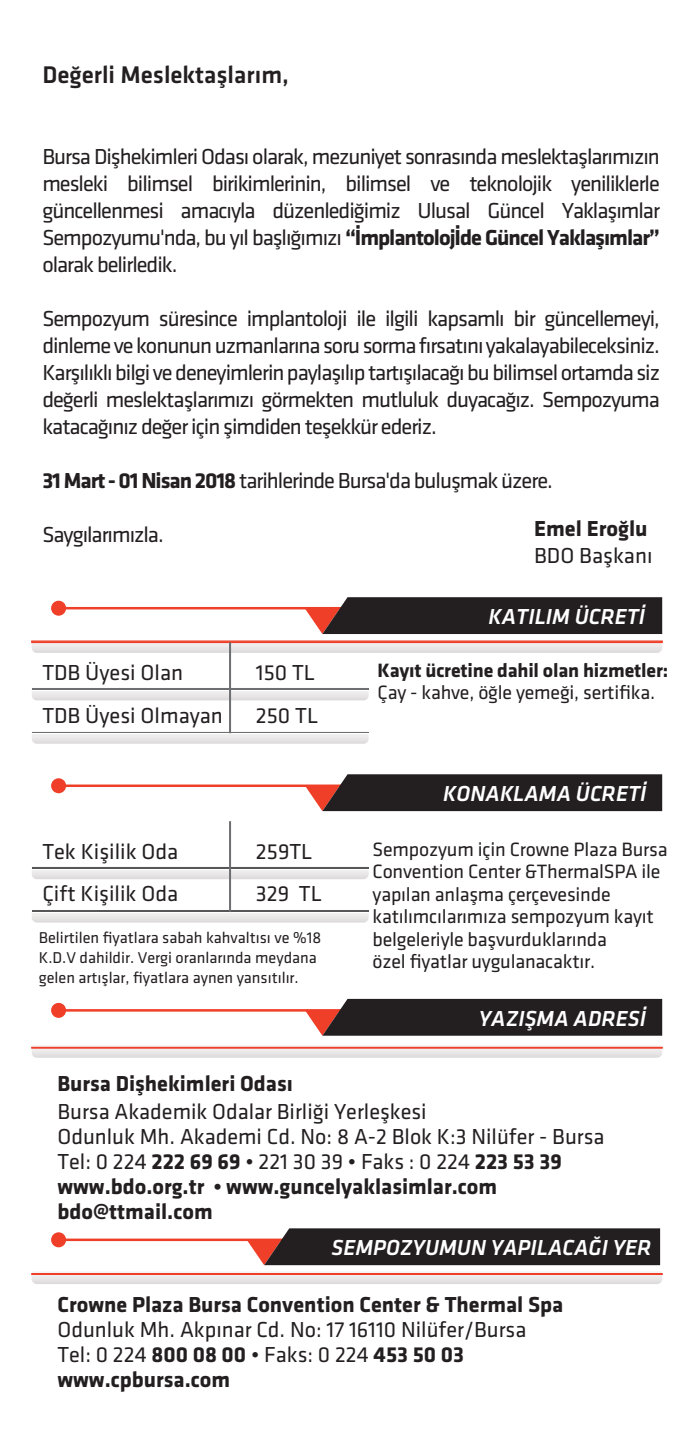
<style>
.page{position:relative;width:698px;height:1446px;background:#fff}
.page>*{position:absolute;margin:0;border:0;box-sizing:border-box;transform-origin:0 0}
.t1{font:500 25px "Klavika";color:#231f20}
.t2{font:22.5px/27px "Klavika";color:#231f20}
.t3{font:700 22.5px "Klavika";color:#231f20}
.t4{font:22.5px "Klavika";letter-spacing:-.045em;color:#231f20}
.t5{font:italic 500 22.5px "Klavika";color:#fff}
.t6{font:20px/22.5px "Klavika";letter-spacing:-.01em;color:#231f20}
.t7{font:700 20px "Klavika";letter-spacing:-.01em;color:#231f20}
.t8{font:16.25px/20px "Klavika";color:#231f20}
.s1{font-weight:700}
</style>
<div class="page">
<hr style="left:59px;top:607px;width:292px;height:2px;background:#ef3f28">
<div style="left:51px;top:600px;width:15px;height:15px;background:#ef3f28;border-radius:50%"></div>
<hr style="left:59px;top:784px;width:292px;height:3px;background:#ef3f28">
<div style="left:51px;top:778px;width:15px;height:15px;background:#ef3f28;border-radius:50%"></div>
<svg style="left:305px;top:774px;width:357px;height:37px;background:#372d2d"></svg>
<hr style="left:59px;top:1009px;width:292px;height:2px;background:#ef3f28">
<div style="left:51px;top:1002px;width:15px;height:15px;background:#ef3f28;border-radius:50%"></div>
<svg style="left:305px;top:999px;width:357px;height:36px;background:#352b2b"></svg>
<hr style="left:59px;top:1238px;width:292px;height:3px;background:#ef3f28">
<div style="left:51px;top:1232px;width:15px;height:15px;background:#ef3f28;border-radius:50%"></div>
<svg style="left:246px;top:1228px;width:414px;height:37px;background:#352c2c"></svg>
<svg style="left:32px;top:643px;width:630px;height:10px;background:#e7e4e3"></svg>
<div style="left:31px;top:640px;width:632px;height:3px;border:1px solid #ef3f28"></div>
<svg style="left:32px;top:687px;width:337px;height:13px"></svg>
<hr style="left:32px;top:688px;width:337px;height:2px;background:#6d6e71">
<hr style="left:32px;top:690px;width:337px;height:1px;background:#fff">
<svg style="left:32px;top:731px;width:337px;height:12px"></svg>
<hr style="left:32px;top:732px;width:337px;height:1px;background:#6d6e71">
<hr style="left:32px;top:733px;width:337px;height:1px;background:#fff">
<hr style="left:229px;top:642px;width:2px;height:91px;background:#6d6e71">
<svg style="left:32px;top:1048px;width:630px;height:9px;background:#e8d8d6"></svg>
<div style="left:31px;top:1046px;width:632px;height:2px;border:1px solid #ef3f28"></div>
<svg style="left:32px;top:1272px;width:630px;height:12px;background:#e7e6e6"></svg>
<div style="left:31px;top:1273px;width:632px;height:2px;border:1px solid #ef3f28"></div>
<svg style="left:32px;top:866px;width:337px;height:13px"></svg>
<hr style="left:32px;top:867px;width:337px;height:1px;background:#585757">
<hr style="left:32px;top:869px;width:337px;height:1px;background:#fff">
<svg style="left:32px;top:909px;width:337px;height:13px"></svg>
<hr style="left:32px;top:910px;width:337px;height:2px;background:#585757">
<hr style="left:32px;top:912px;width:337px;height:1px;background:#fff">
<hr style="left:229px;top:821px;width:2px;height:91px;background:#6d6e71">
<svg style="left:305px;top:597px;width:357px;height:37px;background:#362c2c"></svg>
<p class="t1" style="left:42px;top:58px;width:248px">Değerli Meslektaşlarım,</p>
<p class="t2" style="left:42px;top:142px;width:619px;text-align:justify">Bursa Dişhekimleri Odası olarak, mezuniyet sonrasında meslektaşlarımızın mesleki bilimsel birikimlerinin, bilimsel ve teknolojik yeniliklerle güncellenmesi amacıyla düzenlediğimiz Ulusal Güncel Yaklaşımlar Sempozyumu'nda, bu yıl başlığımızı <span class="s1">“İmplantolojİde Güncel Yaklaşımlar” </span>olarak belirledik.</p>
<p class="t2" style="left:42px;top:304px;width:619px;text-align:justify">Sempozyum süresince implantoloji ile ilgili kapsamlı bir güncellemeyi, dinleme ve konunun uzmanlarına soru sorma fırsatını yakalayabileceksiniz.<br>Karşılıklı bilgi ve deneyimlerin paylaşılıp tartışılacağı bu bilimsel ortamda siz değerli meslektaşlarımızı görmekten mutluluk duyacağız. Sempozyuma katacağınız değer için şimdiden teşekkür ederiz.</p>
<p class="t4" style="left:42px;top:466px;width:512px"><span class="s1">31 Mart - 01 Nisan 2018</span> tarihlerinde Bursa'da buluşmak üzere.</p>
<p class="t4" style="left:42px;top:520px;width:123px">Saygılarımızla.</p>
<p class="t3" style="left:534px;top:512px;width:115px">Emel Eroğlu</p>
<p class="t2" style="left:534px;top:541px;width:120px">BDO Başkanı</p>
<p class="t2" style="left:42px;top:650px;width:182px;line-height:42.5px">TDB Üyesi Olan<br>TDB Üyesi Olmayan</p>
<p class="t2" style="left:256px;top:650px;width:64px;line-height:42.5px">150 TL<br>250 TL</p>
<p class="t2" style="left:42px;top:829px;width:137px;line-height:42.5px">Tek Kişilik Oda<br>Çift Kişilik Oda</p>
<p class="t2" style="left:256px;top:829px;width:68px;line-height:42.5px">259TL<br>329 TL</p>
<p class="t8" style="left:39px;top:927px;width:284px">Belirtilen fiyatlara sabah kahvaltısı ve %18<br>K.D.V dahildir. Vergi oranlarında meydana gelen artışlar, fiyatlara aynen yansıtılır.</p>
<p class="t5" style="left:488px;top:601px;width:158px">KATILIM ÜCRETİ</p>
<p class="t7" style="left:378px;top:655px;width:292px">Kayıt ücretine dahil olan hizmetler:</p>
<p class="t6" style="left:378px;top:680px;width:279px">Çay - kahve, öğle yemeği, sertifika.</p>
<p class="t5" style="left:443px;top:778px;width:205px">KONAKLAMA ÜCRETİ</p>
<p class="t6" style="left:373px;top:837px;width:296px">Sempozyum için Crowne Plaza Bursa Convention Center &amp;ThermalSPA ile yapılan anlaşma çerçevesinde katılımcılarımıza sempozyum kayıt belgeleriyle başvurduklarında<br>özel fiyatlar uygulanacaktır.</p>
<p class="t5" style="left:479px;top:1003px;width:169px">YAZIŞMA ADRESİ</p>
<p class="t3" style="left:57px;top:1067px;width:237px">Bursa Dişhekimleri Odası</p>
<p class="t2" style="left:57px;top:1098px;width:549px;line-height:25px">Bursa Akademik Odalar Birliği Yerleşkesi<br>Odunluk Mh. Akademi Cd. No: 8 A-2 Blok K:3 Nilüfer - Bursa Tel: 0 224 <span class="s1">222 69 69</span> • 221 30 39 • Faks : 0 224 <span class="s1">223 53 39 www.bdo.org.tr • www.guncelyaklasimlar.com bdo@ttmail.com</span></p>
<p class="t5" style="left:332px;top:1232px;width:321px">SEMPOZYUMUN YAPILACAĞI YER</p>
<p class="t3" style="left:57px;top:1287px;width:507px">Crowne Plaza Bursa Convention Center &amp; Thermal Spa</p>
<p class="t2" style="left:57px;top:1315px;width:470px;line-height:25px">Odunluk Mh. Akpınar Cd. No: 17 16110 Nilüfer/Bursa<br>Tel: 0 224 <span class="s1">800 08 00</span> • Faks: 0 224 <span class="s1">453 50 03 www.cpbursa.com</span></p>
</div>
